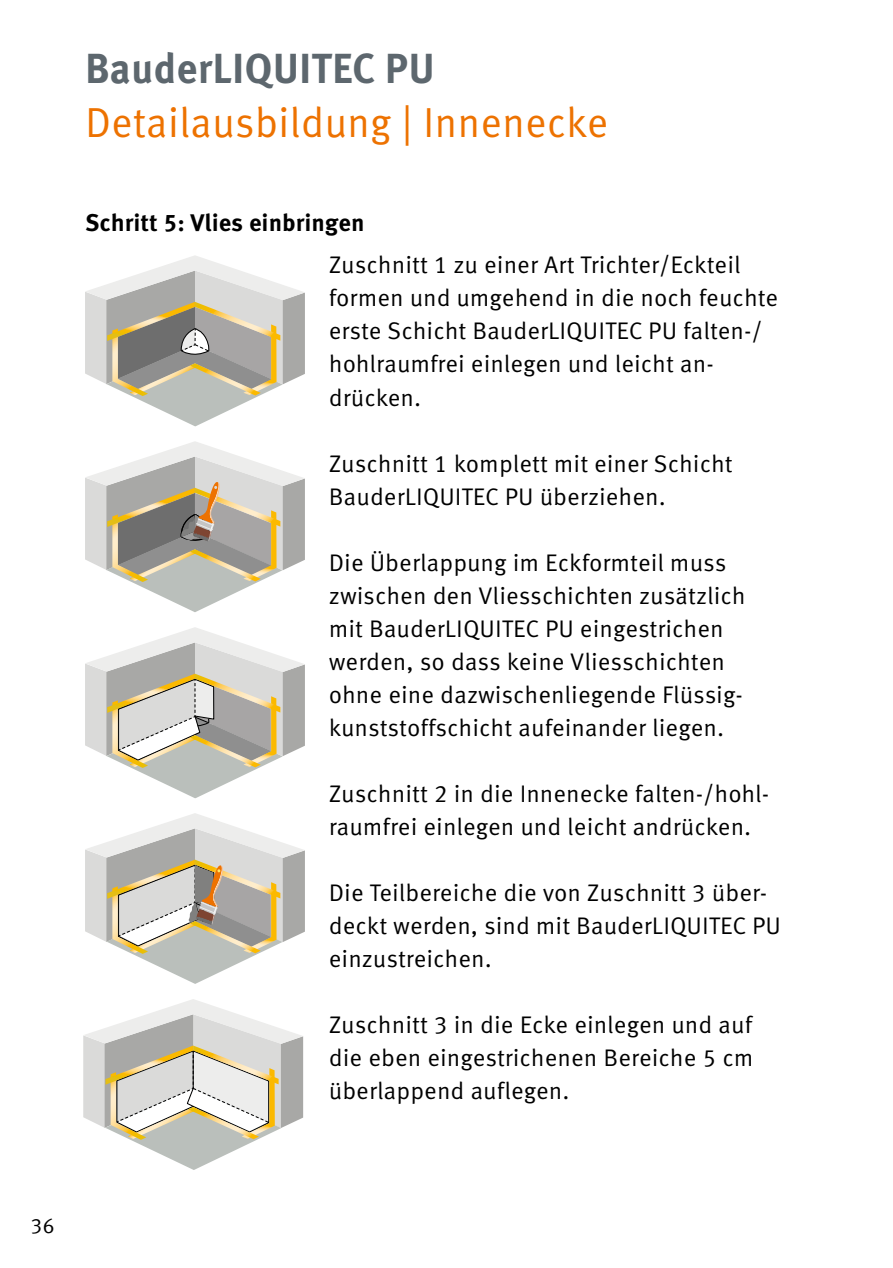
<style>
.page{position:relative;width:893px;height:1268px;background:#fff}
.page>*{position:absolute;margin:0;border:0;box-sizing:border-box;transform-origin:0 0}
.t1{font:42px "Meta Correspondence Pro";color:#ed7201}
.t2{font:700 42px "Meta Correspondence Pro";color:#5d676e;scale:.96 1}
.t3{font:24px/33px "Meta Correspondence Pro";color:#000}
.t4{font:700 24px "Meta Correspondence Pro";color:#000}
.t5{font:21px "Meta Correspondence Pro";color:#000}
</style>
<div class="page">
<svg style="left:85px;top:255px;width:220px;height:171px"></svg>
<svg style="left:85px;top:627px;width:220px;height:171px"></svg>
<svg style="left:85px;top:441px;width:220px;height:171px"></svg>
<svg style="left:83px;top:999px;width:220px;height:170px"></svg>
<svg style="left:85px;top:813px;width:220px;height:170px"></svg>
<h1 class="t2" style="left:85px;top:35px;width:366px">BauderLIQUITEC PU</h1>
<h1 class="t1" style="left:85px;top:90px;width:525px">Detailausbildung | Innenecke</h1>
<p class="t4" style="left:85px;top:204px;width:281px">Schritt 5: Vlies einbringen</p>
<p class="t3" style="left:329px;top:247px;width:451px">Zuschnitt 1 zu einer Art Trichter/Eckteil formen und umgehend in die noch feuchte erste Schicht BauderLIQUITEC PU falten-/ hohlraumfrei einlegen und leicht an&shy;drücken.</p>
<p class="t3" style="left:329px;top:445px;width:405px">Zuschnitt 1 komplett mit einer Schicht<br>BauderLIQUITEC PU überziehen.</p>
<p class="t3" style="left:329px;top:544px;width:418px">Die Überlappung im Eckformteil muss zwischen den Vliesschichten zusätzlich mit BauderLIQUITEC PU eingestrichen werden, so dass keine Vliesschichten ohne eine dazwischenliegende Flüssig&shy;kunststoffschicht aufeinander liegen.</p>
<p class="t3" style="left:329px;top:775px;width:442px">Zuschnitt 2 in die Innenecke falten-/hohl&shy;raumfrei einlegen und leicht andrücken.</p>
<p class="t3" style="left:329px;top:874px;width:454px">Die Teilbereiche die von Zuschnitt 3 über&shy;deckt werden, sind mit BauderLIQUITEC PU einzustreichen.</p>
<p class="t3" style="left:329px;top:1006px;width:426px;text-align:justify">Zuschnitt 3 in die Ecke einlegen und auf die eben eingestrichenen Bereiche 5 cm überlappend auflegen.</p>
<p class="t5" style="left:30px;top:1209px;width:26px">36</p>
</div>
